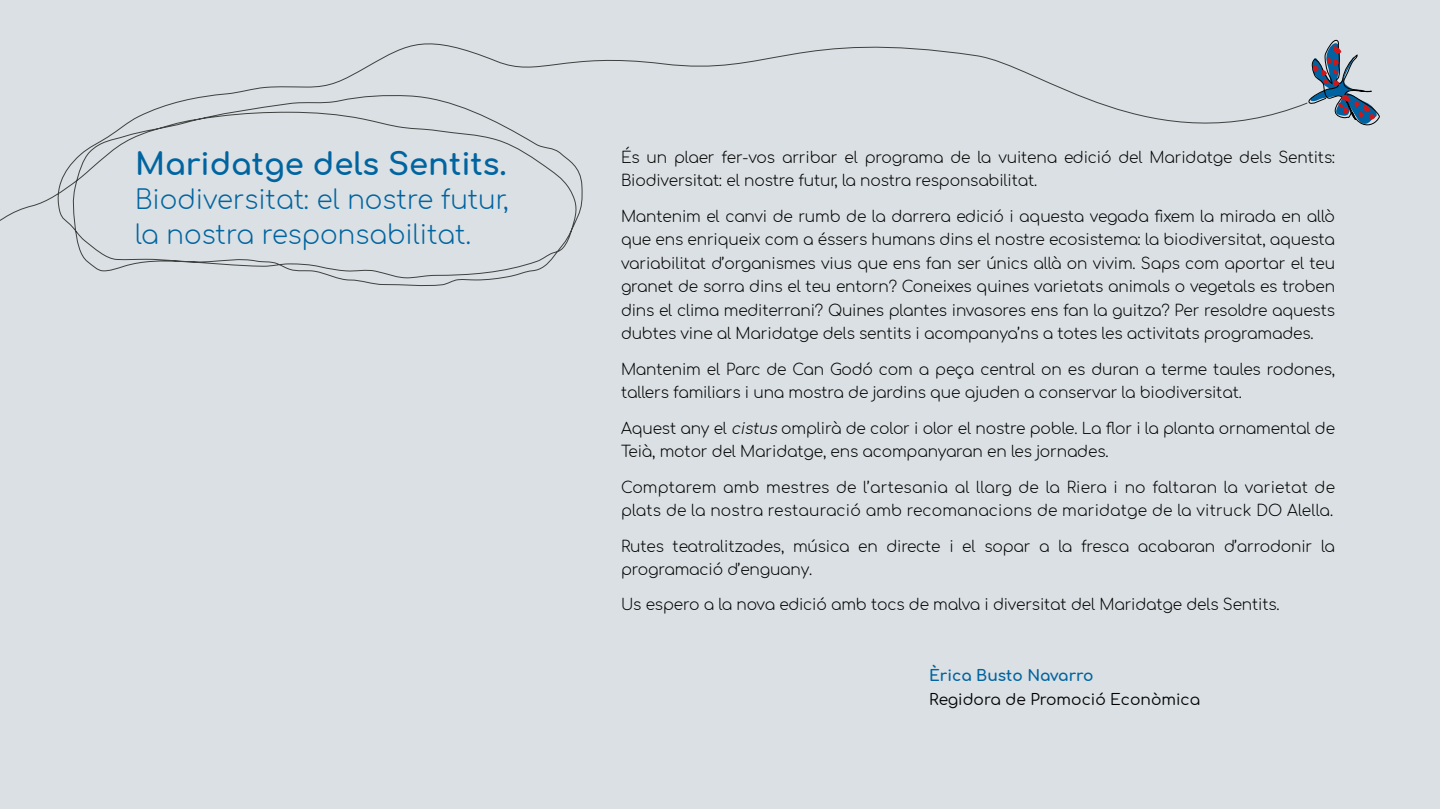
<style>
.page{position:relative;width:1440px;height:810px;background:#fff}
.page>*{position:absolute;margin:0;border:0;box-sizing:border-box;transform-origin:0 0}
.t1{font:700 30.6px "Comfortaa";color:#0064a0}
.t2{font:300 26.03px/34.7px "Comfortaa";color:#0064a0}
.t3{font:300 15.45px/23.5px "Comfortaa";letter-spacing:-.01em;color:#000}
.t4{font:300 15.45px/23.5px "Comfortaa";letter-spacing:.01em;color:#000}
.t5{font:15.45px "Comfortaa";color:#000}
.t6{font:700 15.45px "Comfortaa";color:#0064a0}
.s1{font-style:italic}
</style>
<div class="page">
<div style="left:0;top:0;width:1440px;height:808px;background:#dae0e3"></div>
<svg style="left:0;top:43px;width:1306px;height:243px"></svg>
<svg style="left:1306px;top:39px;width:74px;height:87px"></svg>
<h1 class="t1" style="left:135px;top:135px;width:373px">Maridatge dels Sentits.</h1>
<h2 class="t2" style="left:135px;top:179px;width:375px">Biodiversitat: el nostre futur, la nostra responsabilitat.</h2>
<p class="t3" style="left:621px;top:143px;width:716px">És un plaer fer-vos arribar el programa de la vuitena edició del Maridatge dels Sentits:<br>Biodiversitat: el nostre futur, la nostra responsabilitat.</p>
<p class="t3" style="left:621px;top:202px;width:716px;text-align:justify">Mantenim el canvi de rumb de la darrera edició i aquesta vegada fixem la mirada en allò que ens enriqueix com a éssers humans dins el nostre ecosistema: la biodiversitat, aquesta variabilitat d’organismes vius que ens fan ser únics allà on vivim. Saps com aportar el teu granet de sorra dins el teu entorn? Coneixes quines varietats animals o vegetals es troben dins el clima mediterrani? Quines plantes invasores ens fan la guitza? Per resoldre aquests dubtes vine al Maridatge dels sentits i acompanya’ns a totes les activitats programades.</p>
<p class="t3" style="left:621px;top:355px;width:716px">Mantenim el Parc de Can Godó com a peça central on es duran a terme taules rodones, tallers familiars i una mostra de jardins que ajuden a conservar la biodiversitat.</p>
<p class="t3" style="left:621px;top:414px;width:716px">Aquest any el <span class="s1">cistus</span> omplirà de color i olor el nostre poble. La flor i la planta ornamental de<br>Teià, motor del Maridatge, ens acompanyaran en les jornades.</p>
<p class="t4" style="left:621px;top:473px;width:716px">Comptarem amb mestres de l’artesania al llarg de la Riera i no faltaran la varietat de plats de la nostra restauració amb recomanacions de maridatge de la vitruck DO Alella.</p>
<p class="t3" style="left:621px;top:532px;width:716px">Rutes teatralitzades, música en directe i el sopar a la fresca acabaran d’arrodonir la programació d’enguany.</p>
<p class="t3" style="left:621px;top:591px;width:660px">Us espero a la nova edició amb tocs de malva i diversitat del Maridatge dels Sentits.</p>
<p class="t6" style="left:929px;top:661px;width:166px">Èrica Busto Navarro</p>
<p class="t5" style="left:929px;top:685px;width:272px">Regidora de Promoció Econòmica</p>
</div>
